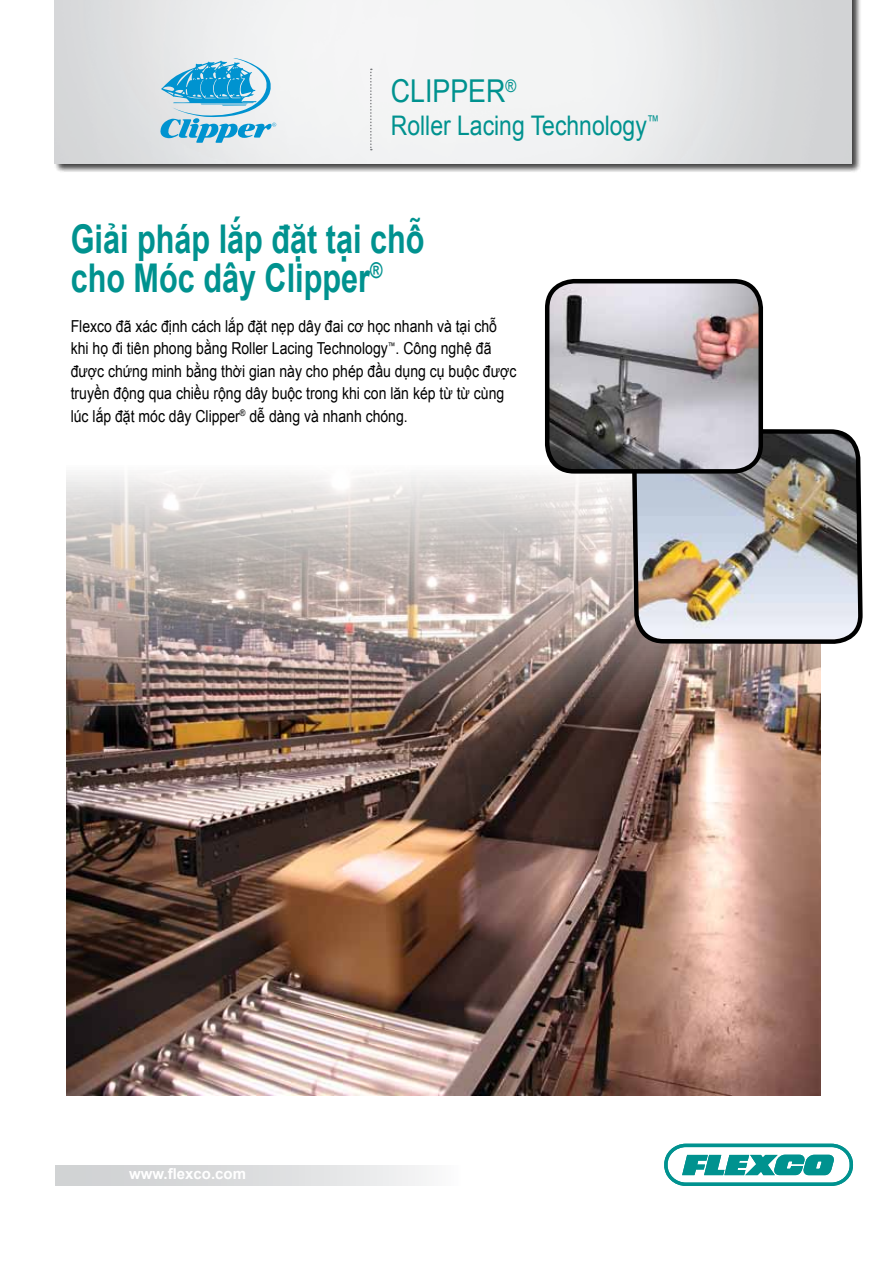
<style>
.page{position:relative;width:893px;height:1263px;background:#fff}
.page>*{position:absolute;margin:0;border:0;box-sizing:border-box;transform-origin:0 0}
.t1{font:700 39.6px/39px "Arial";color:#00928f;scale:.77 1}
.t2{font:31.5px "Arial";color:#00928f;scale:.85 1}
.t3{font:27px "Arial";color:#00928f;scale:.85 1}
.t4{font:16.5px/22.5px "Arial";color:#000;scale:.85 1}
.t5{font:700 15.6px "Arial";color:#fff}
.t6{font:700 15px "Arial";color:#fff}
</style>
<div class="page">
<div style="left:54px;top:0;width:808px;height:174px;background:#000;opacity:.5"></div>
<svg style="left:664px;top:1144px;width:189px;height:42px"></svg>
<div style="left:55px;top:1165px;width:405px;height:20px;background:linear-gradient(to right,#caccce,#f4f5f6)"></div>
<img style="left:66px;top:475px;width:755px;height:620px">
<svg style="left:370px;top:69px;width:2px;height:81px"></svg>
<svg style="left:632px;top:0;width:229px;height:646px"></svg>
<img style="left:547px;top:281px;width:214px;height:190px">
<div style="left:545px;top:279px;width:218px;height:195px;border:4px solid #000;border-radius:27px"></div>
<svg style="left:160px;top:59px;width:116px;height:84px;background:#8cc7e0"></svg>
<h2 class="t2" style="left:391px;top:70px;width:149px">Clipper<sup>®</sup></h2>
<h3 class="t3" style="left:391px;top:108px;width:318px">Roller Lacing Technology<sup>™</sup></h3>
<h1 class="t1" style="left:71px;top:221px;width:461px">Giải pháp lắp đặt tại chỗ cho Móc dây Clipper<sup>®</sup></h1>
<p class="t4" style="left:71px;top:315px;width:526px">Flexco đã xác định cách lắp đặt nẹp dây đai cơ học nhanh và tại chỗ khi họ đi tiên phong bằng Roller Lacing Technology<sup>™</sup>. Công nghệ đã được chứng minh bằng thời gian này cho phép đầu dụng cụ buộc được truyền động qua chiều rộng dây buộc trong khi con lăn kép từ từ cùng lúc lắp đặt móc dây Clipper<sup>®</sup> dễ dàng và nhanh chóng.</p>
<p class="t6" style="left:129px;top:1164px;width:118px">www.flexco.com</p>
<p class="t5" style="left:116px;top:1165px;width:124px">www.flexco.com</p>
</div>
